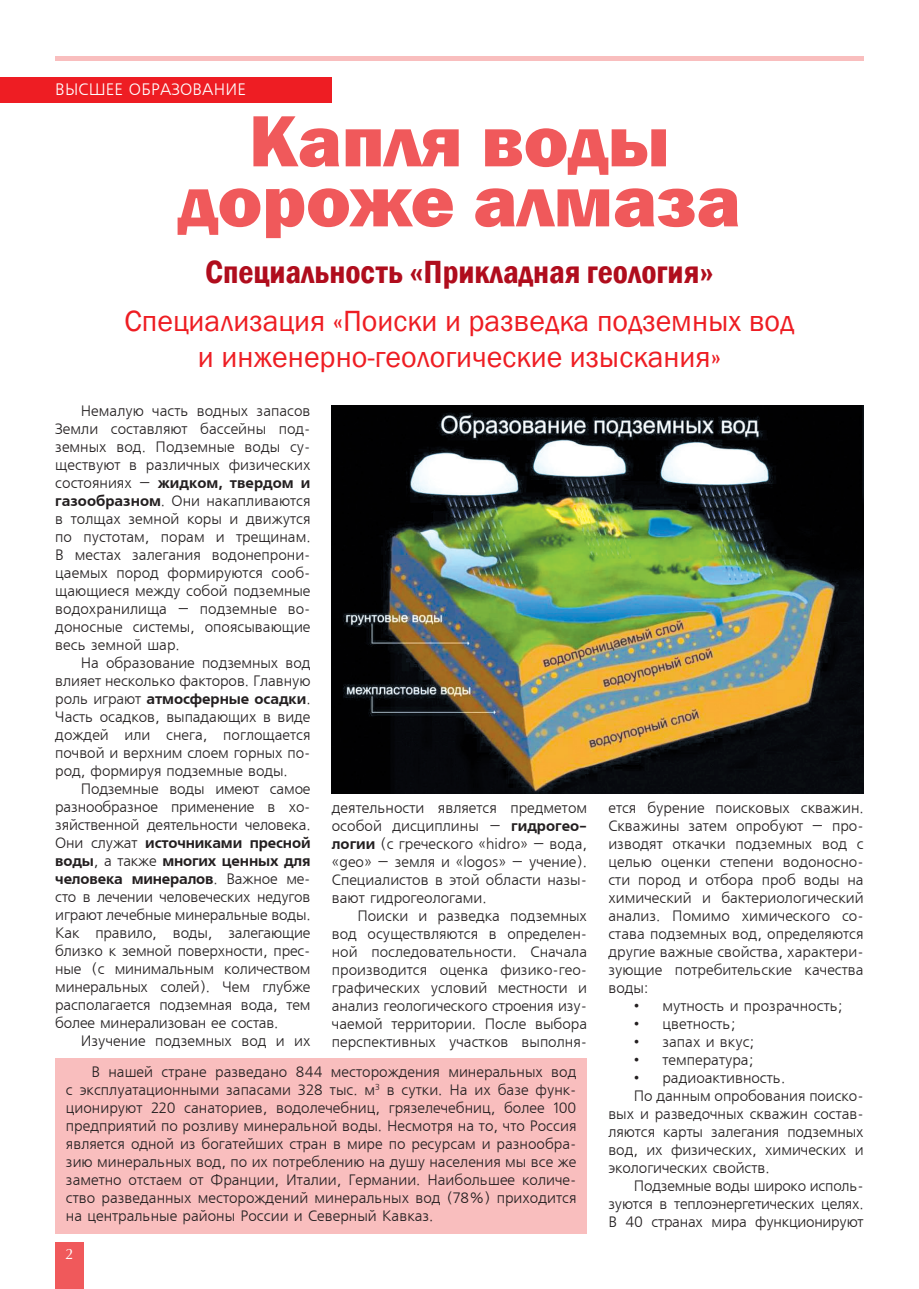
<style>
.page{position:relative;width:919px;height:1289px;background:#fff}
.page>*{position:absolute;margin:0;border:0;box-sizing:border-box;transform-origin:0 0}
.t1{font:800 75px/60px "Franklin Gothic";color:#f0595b;text-align:center}
.t2{font:600 condensed 33px "Franklin Gothic";color:#b00d1d}
.t3{font:30px/36px "Franklin Gothic";color:#ee1d23;text-align:center}
.t4{font:16.5px "Free Set CTT";letter-spacing:.01em;color:#fff}
.t5{font:15px/18px "Free Set CTT";letter-spacing:-.005em;color:#231f20;text-align:justify}
.t6{font:15px/18px "AXP Free Set C Bold";letter-spacing:-.01em;color:#231f20;text-align:justify}
.t7{font:15px "AG Opus";color:#fff}
.s1{font-family:"Free Set CTT"}
.s2{font-family:"AXP Free Set C Bold"}
</style>
<div class="page">
<div style="left:55px;top:1242px;width:28px;height:46px;background:#f0595b"></div>
<hr style="left:55px;top:56px;width:808px;height:4px;background:#f9bebe">
<div style="left:55px;top:1058px;width:532px;height:175px;background:#f9bebe"></div>
<div style="left:0;top:78px;width:332px;height:25px;background:#ee1d23"></div>
<img style="left:332px;top:405px;width:531px;height:388px">
<p class="t4" style="left:55px;top:81px;width:31px">????</p>
<p class="t4" style="left:55px;top:81px;width:192px">ВЫСШЕЕ ОБРАЗОВАНИЕ</p>
<h1 class="t1" style="left:178px;top:111px;width:564px">Капля воды дороже алмаза</h1>
<h2 class="t2" style="left:205px;top:250px;width:510px">Специальность «Прикладная геология»</h2>
<h3 class="t3" style="left:124px;top:303px;width:671px">Специализация «Поиски и разведка подземных вод и инженерно-геологические изыскания»</h3>
<p class="t5" style="left:55px;top:402px;width:257px;text-indent:26px">Немалую часть водных запасов Земли составляют бассейны под&shy;земных вод. Подземные воды су&shy;ществуют в различных физических</p>
<p class="t6" style="left:55px;top:474px;width:257px"><span class="s1">состояниях –</span> жидком, твердом и</p>
<p class="t5" style="left:55px;top:492px;width:257px"><span class="s2">газообразном</span>. Они накапливаются в толщах земной коры и движутся по пустотам, порам и трещинам.<br>В местах залегания водонепрони&shy;цаемых пород формируются сооб&shy;щающиеся между собой подземные водохранилища – подземные во&shy;доносные системы, опоясывающие весь земной шар.</p>
<p class="t5" style="left:55px;top:654px;width:257px;text-align:right">На образование подземных вод влияет несколько факторов. Главную</p>
<p class="t6" style="left:55px;top:690px;width:257px"><span class="s1">роль играют</span> атмосферные осадки<span class="s1">.</span></p>
<p class="t5" style="left:55px;top:708px;width:257px">Часть осадков, выпадающих в виде дождей или снега, поглощается почвой и верхним слоем горных по&shy;род, формируя подземные воды.</p>
<p class="t5" style="left:55px;top:780px;width:257px;text-indent:26px">Подземные воды имеют самое разнообразное применение в хо&shy;зяйственной деятельности человека.</p>
<p class="t6" style="left:55px;top:834px;width:257px"><span class="s1">Они служат</span> источниками пресной воды<span class="s1">, а также</span> многих ценных для человека минералов<span class="s1">. Важное ме-</span></p>
<p class="t5" style="left:55px;top:888px;width:257px">сто в лечении человеческих недугов играют лечебные минеральные воды.<br>Как правило, воды, залегающие близко к земной поверхности, прес&shy;ные (с минимальным количеством минеральных солей). Чем глубже располагается подземная вода, тем более минерализован ее состав.</p>
<p class="t5" style="left:81px;top:1032px;width:231px">Изучение подземных вод и их</p>
<p class="t5" style="left:332px;top:799px;width:257px">деятельности является предметом особой дисциплины – <span class="s2">гидрогео&shy;логии</span> (с греческого «hidro» – вода, «geo» – земля и «logos» – учение).<br>Специалистов в этой области назы&shy;вают гидрогеологами.</p>
<p class="t5" style="left:332px;top:907px;width:257px;text-indent:26px">Поиски и разведка подземных вод осуществляются в определен&shy;ной последовательности. Сначала производится оценка физико-гео&shy;графических условий местности и анализ геологического строения изу&shy;чаемой территории. После выбора перспективных участков выполня-</p>
<p class="t5" style="left:66px;top:1063px;width:512px;text-indent:26px">В нашей стране разведано 844 месторождения минеральных вод с эксплуатационными запасами 328 тыс. м<sup>3</sup> в сутки. На их базе функ&shy;ционируют 220 санаториев, водолечебниц, грязелечебниц, более 100 предприятий по розливу минеральной воды. Несмотря на то, что Россия является одной из богатейших стран в мире по ресурсам и разнообра&shy;зию минеральных вод, по их потреблению на душу населения мы все же заметно отстаем от Франции, Италии, Германии. Наибольшее количе&shy;ство разведанных месторождений минеральных вод (78%) приходится на центральные районы России и Северный Кавказ.</p>
<p class="t7" style="left:65px;top:1246px;width:10px">2</p>
<p class="t5" style="left:608px;top:799px;width:257px">ется бурение поисковых скважин.<br>Скважины затем опробуют – про&shy;изводят откачки подземных вод с целью оценки степени водоносно&shy;сти пород и отбора проб воды на химический и бактериологический анализ. Помимо химического со&shy;става подземных вод, определяются другие важные свойства, характери&shy;зующие потребительские качества воды:</p>
<p class="t5" style="left:634px;top:997px;width:210px">• мутность и прозрачность;</p>
<p class="t5" style="left:634px;top:1015px;width:103px">• цветность;</p>
<p class="t5" style="left:634px;top:1033px;width:122px">• запах и вкус;</p>
<p class="t5" style="left:634px;top:1051px;width:121px">• температура;</p>
<p class="t5" style="left:634px;top:1069px;width:153px">• радиоактивность.</p>
<p class="t5" style="left:634px;top:1087px;width:231px">По данным опробования поиско-</p>
<p class="t5" style="left:608px;top:1105px;width:257px">вых и разведочных скважин состав-</p>
<p class="t5" style="left:608px;top:1123px;width:257px">ляются карты залегания подземных</p>
<p class="t5" style="left:608px;top:1141px;width:257px">вод, их физических, химических и</p>
<p class="t5" style="left:608px;top:1159px;width:163px">экологических свойств.</p>
<p class="t5" style="left:634px;top:1177px;width:231px">Подземные воды широко исполь-</p>
<p class="t5" style="left:608px;top:1195px;width:257px">зуются в теплоэнергетических целях.</p>
<p class="t5" style="left:608px;top:1213px;width:257px">В 40 странах мира функционируют</p>
</div>
